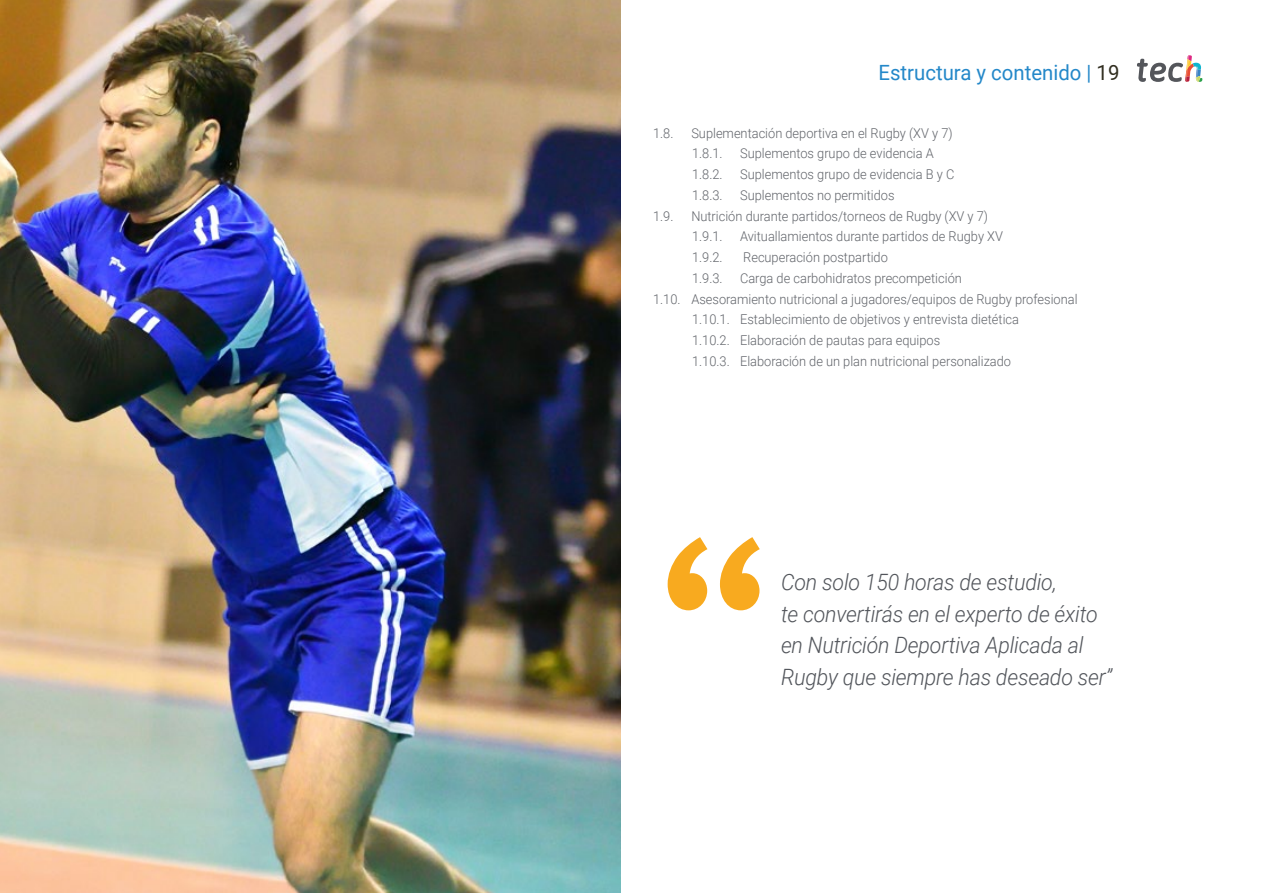
<style>
.page{position:relative;width:1263px;height:893px;background:#fff}
.page>*{position:absolute;margin:0;border:0;box-sizing:border-box;transform-origin:0 0}
.t1{font:italic 300 22.5px/31.5px "Roboto";letter-spacing:-.01em;color:#52555b;scale:.95 1}
.t2{font:21px "Roboto";color:#2488c9}
.t3{font:300 13.5px/20.7px "Roboto";color:#61646a;scale:.95 1}
.s1{color:#312e20}
</style>
<div class="page">
<img style="left:0;top:0;width:621px;height:893px">
<svg style="left:1137px;top:55px;width:65px;height:27px"></svg>
<svg style="left:668px;top:537px;width:92px;height:73px"></svg>
<h2 class="t2" style="left:878px;top:57px;width:242px">Estructura y contenido | <span class="s1">19</span></h2>
<p class="t3" style="left:653px;top:122px;width:23px">1.8.</p>
<p class="t3" style="left:691px;top:122px;width:277px">Suplementación deportiva en el Rugby (XV y 7)<br>1.8.1.</p>
<p class="t3" style="left:740px;top:143px;width:205px">Suplementos grupo de evidencia A</p>
<p class="t3" style="left:692px;top:164px;width:34px">1.8.2.</p>
<p class="t3" style="left:740px;top:164px;width:227px">Suplementos grupo de evidencia B y C</p>
<p class="t3" style="left:692px;top:184px;width:34px">1.8.3.</p>
<p class="t3" style="left:740px;top:184px;width:164px">Suplementos no permitidos</p>
<p class="t3" style="left:653px;top:205px;width:23px">1.9.</p>
<p class="t3" style="left:691px;top:205px;width:314px">Nutrición durante partidos/torneos de Rugby (XV y 7)<br>1.9.1.</p>
<p class="t3" style="left:740px;top:226px;width:278px">Avituallamientos durante partidos de Rugby XV</p>
<p class="t3" style="left:692px;top:247px;width:34px">1.9.2.</p>
<p class="t3" style="left:743px;top:247px;width:154px">Recuperación postpartido</p>
<p class="t3" style="left:692px;top:267px;width:34px">1.9.3.</p>
<p class="t3" style="left:740px;top:267px;width:235px">Carga de carbohidratos precompetición</p>
<p class="t3" style="left:653px;top:288px;width:448px">1.10. Asesoramiento nutricional a jugadores/equipos de Rugby profesional</p>
<p class="t3" style="left:692px;top:309px;width:346px">1.10.1. Establecimiento de objetivos y entrevista dietética</p>
<p class="t3" style="left:692px;top:330px;width:263px">1.10.2. Elaboración de pautas para equipos</p>
<p class="t3" style="left:692px;top:350px;width:337px">1.10.3. Elaboración de un plan nutricional personalizado</p>
<h1 class="t1" style="left:781px;top:565px;width:350px">Con solo 150 horas de estudio,<br>te convertirás en el experto de éxito en Nutrición Deportiva Aplicada al Rugby que siempre has deseado ser”</h1>
</div>
